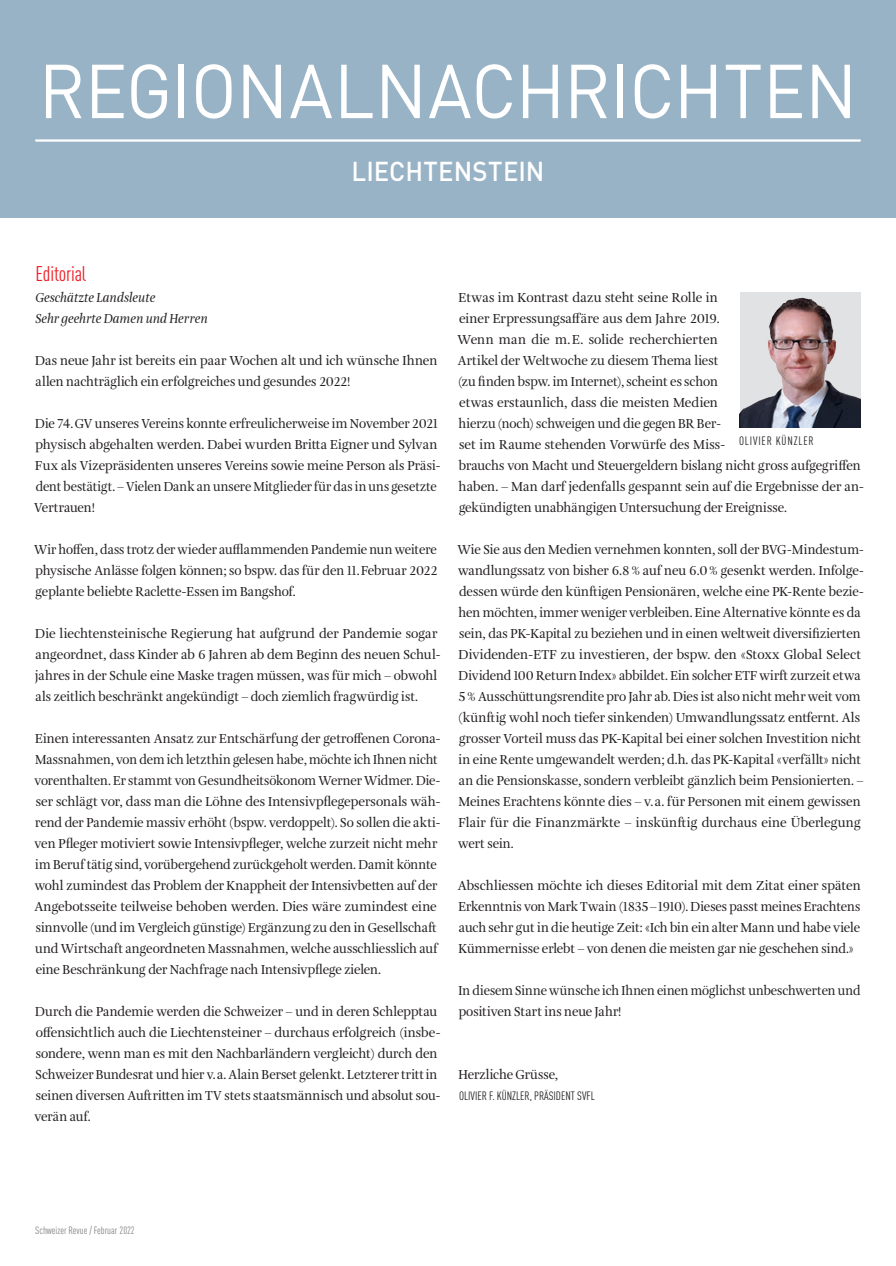
<style>
.page{position:relative;width:896px;height:1266px;background:#fff}
.page>*{position:absolute;margin:0;border:0;box-sizing:border-box;transform-origin:0 0}
.t1{font:75px "DINOT";letter-spacing:-.01em;color:#fff;scale:.95 1}
.t2{font:500 27px "DINOT";letter-spacing:.01em;color:#fff;scale:.95 1}
.t3{font:condensed 21px "DINOT";letter-spacing:-.01em;color:#ee1d23}
.t4{font:13.5px/21px "Amalia Pro";color:#231f20;scale:.95 1}
.t5{font:13.5px/21px "Amalia Pro";color:#231f20}
.t6{font:13.5px/21px "Amalia Pro";color:#231f20;scale:.96 1}
.t7{font:13.5px/21px "Amalia Pro";color:#231f20;scale:.94 1}
.t8{font:13.5px/21px "Amalia Pro";color:#231f20;scale:.93 1}
.t9{font:italic 13.5px/21px "Amalia Pro";letter-spacing:.005em;color:#231f20;scale:.95 1}
.t10{font:condensed 12px "DINOT";color:#231f20}
.t11{font:condensed 12px "DINOT";letter-spacing:.07em;color:#231f20}
.t12{font:condensed 10.5px "DINOT";color:#808285}
</style>
<div class="page">
<div style="left:0;top:0;width:895px;height:218px;background:#99b3c6"></div>
<img style="left:739px;top:292px;width:121px;height:136px">
<hr style="left:35px;top:139px;width:825px;height:3px;background:#fff">
<h1 class="t1" style="left:39px;top:44px;width:863px">REGIONALNACHRICHTEN</h1>
<h2 class="t2" style="left:351px;top:154px;width:205px">LIECHTENSTEIN</h2>
<h3 class="t3" style="left:36px;top:261px;width:52px">Editorial</h3>
<p class="t9" style="left:35px;top:287px;width:183px">Geschätzte Landsleute<br>Sehr geehrte Damen und Herren</p>
<p class="t5" style="left:35px;top:350px;width:403px">Das neue Jahr ist bereits ein paar Wochen alt und ich wünsche Ihnen allen nachträglich ein erfolgreiches und gesundes 2022!</p>
<p class="t7" style="left:34px;top:413px;width:434px">Die 74.GV unseres Vereins konnte erfreulicherweise im November 2021 physisch abgehalten werden. Dabei wurden Britta Eigner und Sylvan Fux als Vizepräsidenten unseres Vereins sowie meine Person als Präsi&shy;dent bestätigt. – Vielen Dank an unsere Mitglieder für das in uns gesetzte Vertrauen!</p>
<p class="t7" style="left:34px;top:539px;width:430px;text-align:justify">Wir hoffen, dass trotz der wieder aufflammenden Pandemie nun weitere physische Anlässe folgen können; so bspw. das für den 11.Februar 2022 geplante beliebte Raclette-Essen im Bangshof.</p>
<p class="t5" style="left:35px;top:623px;width:407px">Die liechtensteinische Regierung hat aufgrund der Pandemie sogar angeordnet, dass Kinder ab 6 Jahren ab dem Beginn des neuen Schul&shy;jahres in der Schule eine Maske tragen müssen, was für mich – obwohl als zeitlich beschränkt angekündigt – doch ziemlich fragwürdig ist.</p>
<p class="t6" style="left:34px;top:728px;width:425px">Einen interessanten Ansatz zur Entschärfung der getroffenen Corona-Massnahmen, von dem ich letzthin gelesen habe, möchte ich Ihnen nicht vorenthalten. Er stammt von Gesundheitsökonom Werner Widmer. Die&shy;ser schlägt vor, dass man die Löhne des Intensivpflegepersonals wäh&shy;rend der Pandemie massiv erhöht (bspw. verdoppelt). So sollen die akti&shy;ven Pfleger motiviert sowie Intensivpfleger, welche zurzeit nicht mehr im Beruf tätig sind, vorübergehend zurückgeholt werden. Damit könnte wohl zumindest das Problem der Knappheit der Intensivbetten auf der Angebotsseite teilweise behoben werden. Dies wäre zumindest eine sinnvolle (und im Vergleich günstige) Ergänzung zu den in Gesellschaft und Wirtschaft angeordneten Massnahmen, welche ausschliesslich auf eine Beschränkung der Nachfrage nach Intensivpflege zielen.</p>
<p class="t4" style="left:34px;top:1001px;width:429px">Durch die Pandemie werden die Schweizer – und in deren Schlepptau offensichtlich auch die Liechtensteiner – durchaus erfolgreich (insbe&shy;sondere, wenn man es mit den Nachbarländern vergleicht) durch den Schweizer Bundesrat und hier v.a. Alain Berset gelenkt. Letzterer tritt in seinen diversen Auftritten im TV stets staatsmännisch und absolut sou&shy;verän auf.</p>
<p class="t5" style="left:457px;top:287px;width:408px">Etwas im Kontrast dazu steht seine Rolle in<br>einer Erpressungsaffäre aus dem Jahre 2019.<br>Wenn man die m.E. solide recherchierten<br>Artikel der Weltwoche zu diesem Thema liest<br>(zu finden bspw. im Internet), scheint es schon<br>etwas erstaunlich, dass die meisten Medien<br>hierzu (noch) schweigen und die gegen BR Ber-<br>set im Raume stehenden Vorwürfe des Miss-<br>brauchs von Macht und Steuergeldern bislang nicht gross aufgegriffen haben. – Man darf jedenfalls gespannt sein auf die Ergebnisse der an&shy;gekündigten unabhängigen Untersuchung der Ereignisse.</p>
<p class="t4" style="left:457px;top:539px;width:429px">Wie Sie aus den Medien vernehmen konnten, soll der BVG-Mindestum&shy;wandlungssatz von bisher 6.8% auf neu 6.0% gesenkt werden. Infolge&shy;dessen würde den künftigen Pensionären, welche eine PK-Rente bezie&shy;hen möchten, immer weniger verbleiben. Eine Alternative könnte es da sein, das PK-Kapital zu beziehen und in einen weltweit diversifizierten Dividenden-ETF zu investieren, der bspw. den «Stoxx Global Select Dividend 100 Return Index» abbildet. Ein solcher ETF wirft zurzeit etwa 5% Ausschüttungsrendite pro Jahr ab. Dies ist also nicht mehr weit vom (künftig wohl noch tiefer sinkenden) Umwandlungssatz entfernt. Als grosser Vorteil muss das PK-Kapital bei einer solchen Investition nicht in eine Rente umgewandelt werden; d.h. das PK-Kapital «verfällt» nicht an die Pensionskasse, sondern verbleibt gänzlich beim Pensionierten. – Meines Erachtens könnte dies – v.a. für Personen mit einem gewissen Flair für die Finanzmärkte – inskünftig durchaus eine Überlegung wert sein.</p>
<p class="t5" style="left:458px;top:875px;width:404px;text-align:justify">Abschliessen möchte ich dieses Editorial mit dem Zitat einer späten Erkenntnis von Mark Twain (1835–1910). Dieses passt meines Erachtens auch sehr gut in die heutige Zeit: «Ich bin ein alter Mann und habe viele Kümmernisse erlebt – von denen die meisten gar nie geschehen sind.»</p>
<p class="t8" style="left:458px;top:980px;width:434px">In diesem Sinne wünsche ich Ihnen einen möglichst unbeschwerten und positiven Start ins neue Jahr!</p>
<p class="t11" style="left:739px;top:433px;width:76px">OLIVIER KÜNZLER</p>
<p class="t4" style="left:458px;top:1064px;width:106px">Herzliche Grüsse,</p>
<p class="t10" style="left:459px;top:1088px;width:137px">OLIVIER F. KÜNZLER, PRÄSIDENT SVFL</p>
<p class="t12" style="left:35px;top:1224px;width:101px">Schweizer Revue / Februar 2022</p>
</div>
